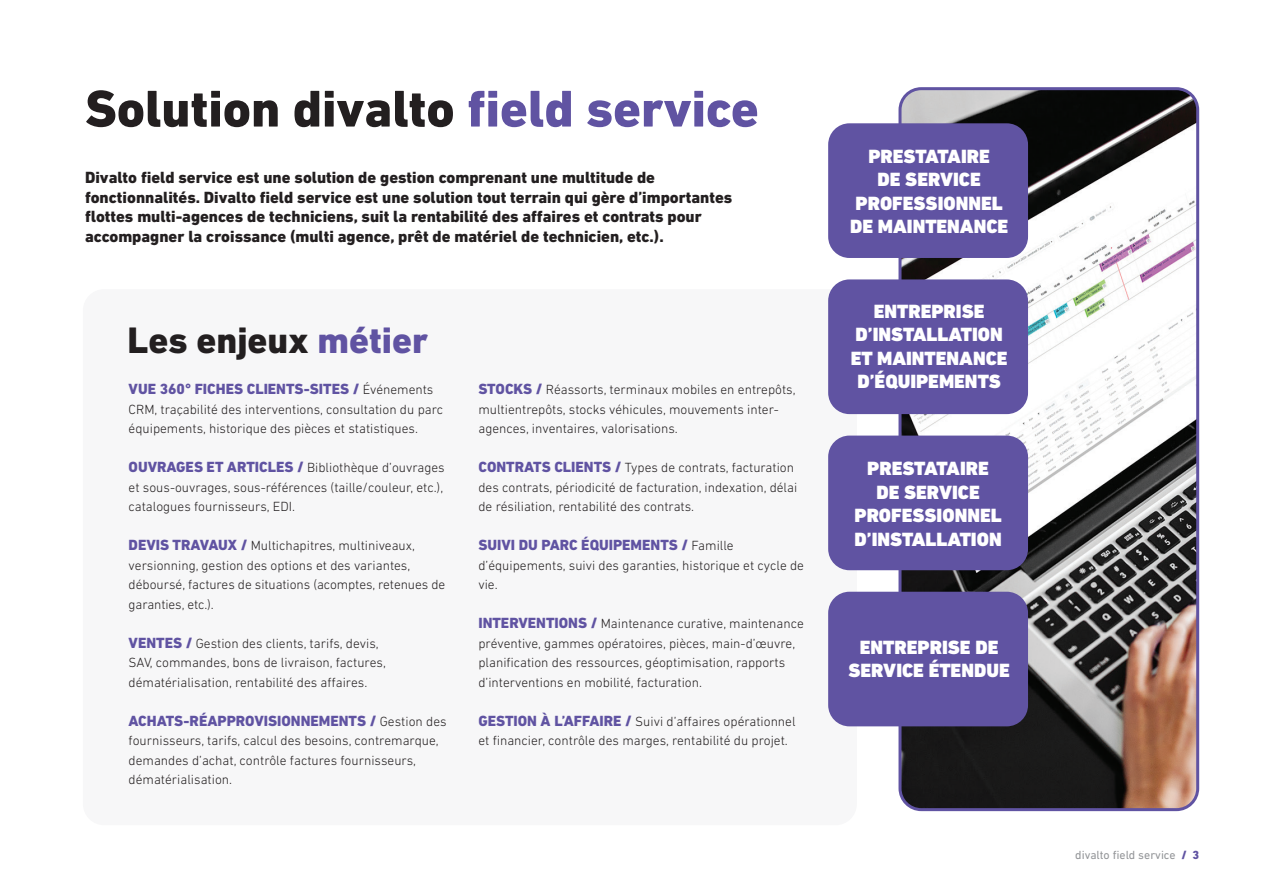
<style>
.page{position:relative;width:1263px;height:893px;background:#fff}
.page>*{position:absolute;margin:0;border:0;box-sizing:border-box;transform-origin:0 0}
.Titre_page_2022{font:800 52.5px "DIN Next LT Pro";color:#231f20}
.t1{font:800 37.5px "DIN Next LT Pro";color:#231f20}
.t2{font:900 19.5px/23.4px "DIN Next LT Pro";color:#fff;text-align:center}
.intro_heavy{font:800 16.5px/19.5px "DIN Next LT Pro";color:#231f20}
.liste_à_puces{font:800 15px "DIN Next LT Pro";color:#6053a2}
.liste_à_puces-2{font:300 13.5px/19.5px "DIN Next LT Pro";color:#231f20}
.t3{font:12px "DIN Next LT Pro";color:#939598}
.s1{color:#6053a2}
.s2{font-weight:300;font-size:13.5px;color:#231f20}
.s3{font-weight:800;font-size:15px;color:#6053a2}
.s4{font-weight:800;color:#6053a2}
</style>
<div class="page">
<img style="left:902px;top:91px;width:294px;height:717px">
<div style="left:898px;top:87px;width:301px;height:724px;border:3px solid #6053a2;border-radius:21px"></div>
<div style="left:83px;top:289px;width:774px;height:536px;background:#f7f7f8;border-radius:21px"></div>
<div style="left:828px;top:279px;width:200px;height:135px;background:#6053a2;border-radius:21px"></div>
<div style="left:828px;top:436px;width:200px;height:134px;background:#6053a2;border-radius:21px"></div>
<div style="left:828px;top:592px;width:200px;height:134px;background:#6053a2;border-radius:21px"></div>
<div style="left:828px;top:123px;width:200px;height:135px;background:#6053a2;border-radius:21px"></div>
<p class="Titre_page_2022" style="left:85px;top:78px;width:675px">Solution divalto <span class="s1">field service</span></p>
<p class="intro_heavy" style="left:85px;top:168px;width:649px">Divalto field service est une solution de gestion comprenant une multitude de fonctionnalités. Divalto field service est une solution tout terrain qui gère d’importantes flottes multi-agences de techniciens, suit la rentabilité des affaires et contrats pour accompagner la croissance (multi agence, prêt de matériel de technicien, etc.).</p>
<p class="t1" style="left:128px;top:318px;width:302px">Les enjeux <span class="s1">métier</span></p>
<p class="liste_à_puces" style="left:129px;top:380px;width:306px">VUE 360° FICHES CLIENTS-SITES / <span class="s2">Événements</span></p>
<p class="liste_à_puces-2" style="left:129px;top:399px;width:316px">CRM, traçabilité des interventions, consultation du parc équipements, historique des pièces et statistiques.</p>
<p class="liste_à_puces-2" style="left:129px;top:458px;width:318px;text-align:justify"><span class="s3">OUVRAGES ET ARTICLES /</span> Bibliothèque d’ouvrages et sous-ouvrages, sous-références (taille/couleur, etc.), catalogues fournisseurs, EDI.</p>
<p class="liste_à_puces-2" style="left:129px;top:536px;width:318px"><span class="s3">DEVIS TRAVAUX /</span> Multichapitres, multiniveaux, versionning, gestion des options et des variantes, déboursé, factures de situations (acomptes, retenues de garanties, etc.).</p>
<p class="liste_à_puces-2" style="left:129px;top:633px;width:259px"><span class="s3">VENTES /</span> Gestion des clients, tarifs, devis,<br>SAV, commandes, bons de livraison, factures, dématérialisation, rentabilité des affaires.</p>
<p class="liste_à_puces" style="left:129px;top:712px;width:319px">ACHATS-RÉAPPROVISIONNEMENTS / <span class="s2">Gestion des</span></p>
<p class="liste_à_puces-2" style="left:129px;top:731px;width:312px">fournisseurs, tarifs, calcul des besoins, contremarque, demandes d’achat, contrôle factures fournisseurs, dématérialisation.</p>
<p class="liste_à_puces-2" style="left:478px;top:380px;width:319px"><span class="s3">STOCKS /</span> Réassorts, terminaux mobiles en entrepôts, multientrepôts, stocks véhicules, mouvements inter&shy;agences, inventaires, valorisations.</p>
<p class="liste_à_puces-2" style="left:478px;top:458px;width:320px"><span class="s3">CONTRATS CLIENTS /</span> Types de contrats, facturation des contrats, périodicité de facturation, indexation, délai de résiliation, rentabilité des contrats.</p>
<p class="liste_à_puces" style="left:478px;top:536px;width:257px">SUIVI DU PARC ÉQUIPEMENTS / <span class="s2">Famille</span></p>
<p class="liste_à_puces-2" style="left:478px;top:555px;width:327px">d’équipements, suivi des garanties, historique et cycle de vie.</p>
<p class="liste_à_puces-2" style="left:478px;top:614px;width:327px"><span class="s3">INTERVENTIONS /</span> Maintenance curative, maintenance préventive, gammes opératoires, pièces, main-d’œuvre, planification des ressources, géoptimisation, rapports d’interventions en mobilité, facturation.</p>
<p class="liste_à_puces-2" style="left:478px;top:711px;width:319px"><span class="s3">GESTION À L’AFFAIRE /</span> Suivi d’affaires opérationnel et financier, contrôle des marges, rentabilité du projet.</p>
<p class="t2" style="left:850px;top:145px;width:160px">PRESTATAIRE<br>DE SERVICE<br>PROFESSIONNEL<br>DE MAINTENANCE</p>
<p class="t2" style="left:851px;top:300px;width:158px">ENTREPRISE<br>D’INSTALLATION<br>ET MAINTENANCE<br>D’ÉQUIPEMENTS</p>
<p class="t2" style="left:854px;top:457px;width:149px">PRESTATAIRE<br>DE SERVICE<br>PROFESSIONNEL<br>D’INSTALLATION</p>
<p class="t2" style="left:848px;top:635px;width:163px">ENTREPRISE DE<br>SERVICE ÉTENDUE</p>
<p class="t3" style="left:1075px;top:848px;width:125px">divalto field service <span class="s4">/ 3</span></p>
</div>
